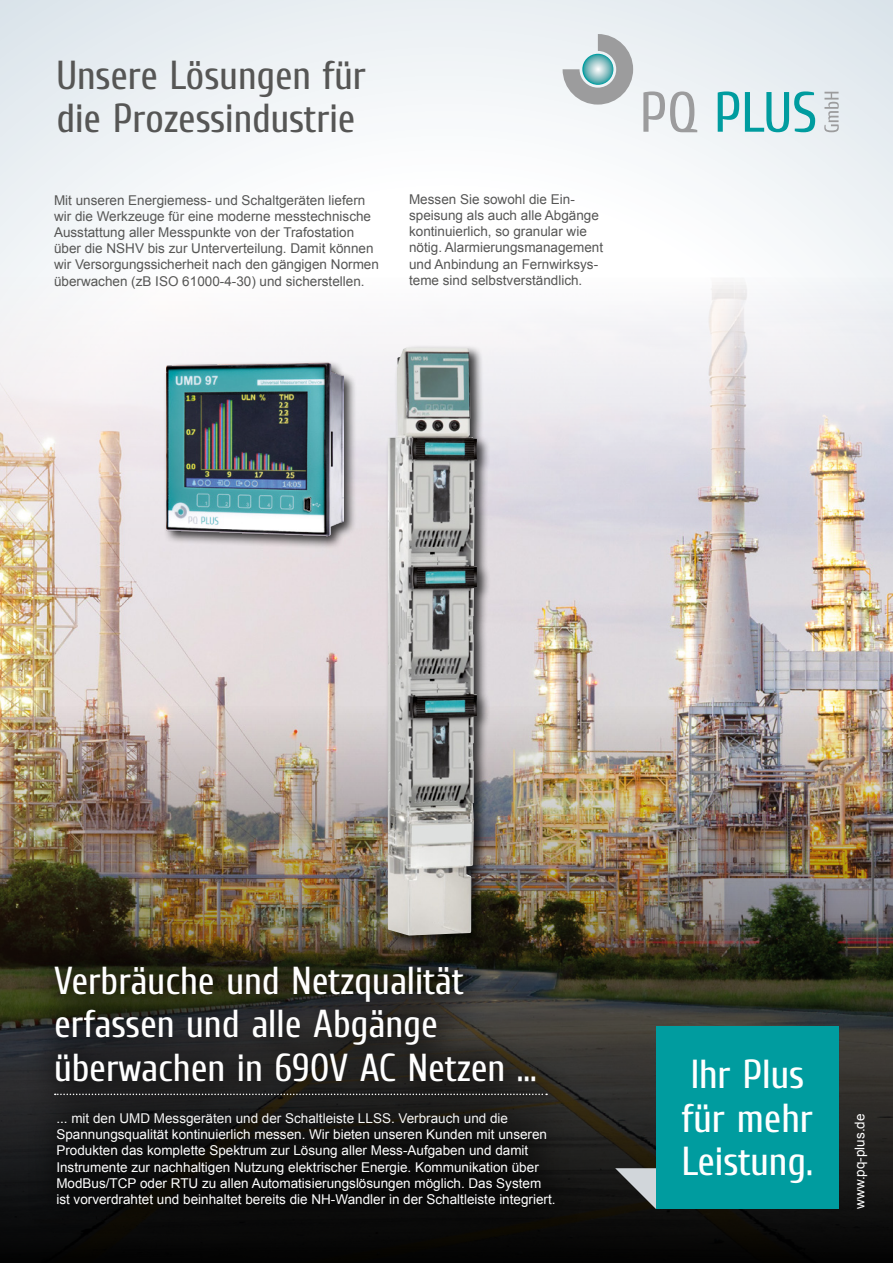
<style>
.page{position:relative;width:893px;height:1263px;background:#fff}
.page>*{position:absolute;margin:0;border:0;box-sizing:border-box;transform-origin:0 0}
.t1{font:40.5px/43.5px "Cuprum";color:#565655}
.t2{font:40.5px/43.3px "Cuprum";color:#fff}
.t3{font:39px/43.5px "Cuprum";color:#fff}
.t4{font:13.5px/16.2px "Arial";color:#565655}
.t5{font:13.5px/16.2px "Arial";color:#fff}
</style>
<div class="page">
<svg style="left:0;top:0;width:893px;height:277px"></svg>
<img style="left:0;top:277px;width:893px;height:429px">
<img style="left:0;top:706px;width:893px;height:557px">
<svg style="left:563px;top:34px;width:70px;height:71px"></svg>
<svg style="left:643px;top:91px;width:54px;height:41px"></svg>
<svg style="left:718px;top:91px;width:21px;height:41px"></svg>
<svg style="left:745px;top:91px;width:70px;height:41px"></svg>
<svg style="left:824px;top:92px;width:15px;height:40px"></svg>
<svg style="left:615px;top:1168px;width:41px;height:41px"></svg>
<div style="left:656px;top:1026px;width:183px;height:183px;background:#009c9f"></div>
<div style="left:26px;top:1082px;width:557px;height:154px;background:#000;opacity:.75"></div>
<div style="left:25px;top:936px;width:550px;height:191px;background:#000;opacity:.75"></div>
<svg style="left:55px;top:1093px;width:492px;height:2px"></svg>
<div style="left:164px;top:360px;width:193px;height:189px;background:#000;opacity:.75"></div>
<img style="left:166px;top:361px;width:177px;height:175px">
<div style="left:385px;top:345px;width:106px;height:604px;background:#000;opacity:.75"></div>
<img style="left:388px;top:347px;width:89px;height:588px">
<h1 class="t1" style="left:56px;top:53px;width:311px">Unsere Lösungen für die Prozessindustrie</h1>
<p class="t4" style="left:54px;top:192px;width:326px">Mit unseren Energiemess- und Schaltgeräten liefern wir die Werkzeuge für eine moderne messtechnische Ausstattung aller Messpunkte von der Trafostation über die NSHV bis zur Unterverteilung. Damit können wir Versorgungssicherheit nach den gängigen Normen überwachen (zB ISO 61000-4-30) und sicherstellen.</p>
<p class="t4" style="left:409px;top:191px;width:196px">Messen Sie sowohl die Ein&shy;speisung als auch alle Abgänge kontinuierlich, so granular wie nötig. Alarmierungsmanagement und Anbindung an Fernwirksys&shy;teme sind selbstverständlich.</p>
<h2 class="t3" style="left:54px;top:958px;width:484px">Verbräuche und Netzqualität erfassen und alle Abgänge überwachen in 690V AC Netzen ...</h2>
<p class="t5" style="left:56px;top:1110px;width:501px">... mit den UMD Messgeräten und der Schaltleiste LLSS. Verbrauch und die Spannungsqualität kontinuierlich messen. Wir bieten unseren Kunden mit unseren Produkten das komplette Spektrum zur Lösung aller Mess-Aufgaben und damit Instrumente zur nachhaltigen Nutzung elektrischer Energie. Kommunikation über ModBus/TCP oder RTU zu allen Automatisierungslösungen möglich. Das System ist vorverdrahtet und beinhaltet bereits die NH-Wandler in der Schaltleiste integriert.</p>
<h1 class="t2" style="left:682px;top:1052px;width:133px">Ihr Plus für mehr<br>Leistung.</h1>
<p class="t5" style="left:852px;top:1209px;width:97px;rotate:-90deg">www.pq-plus.de</p>
</div>
